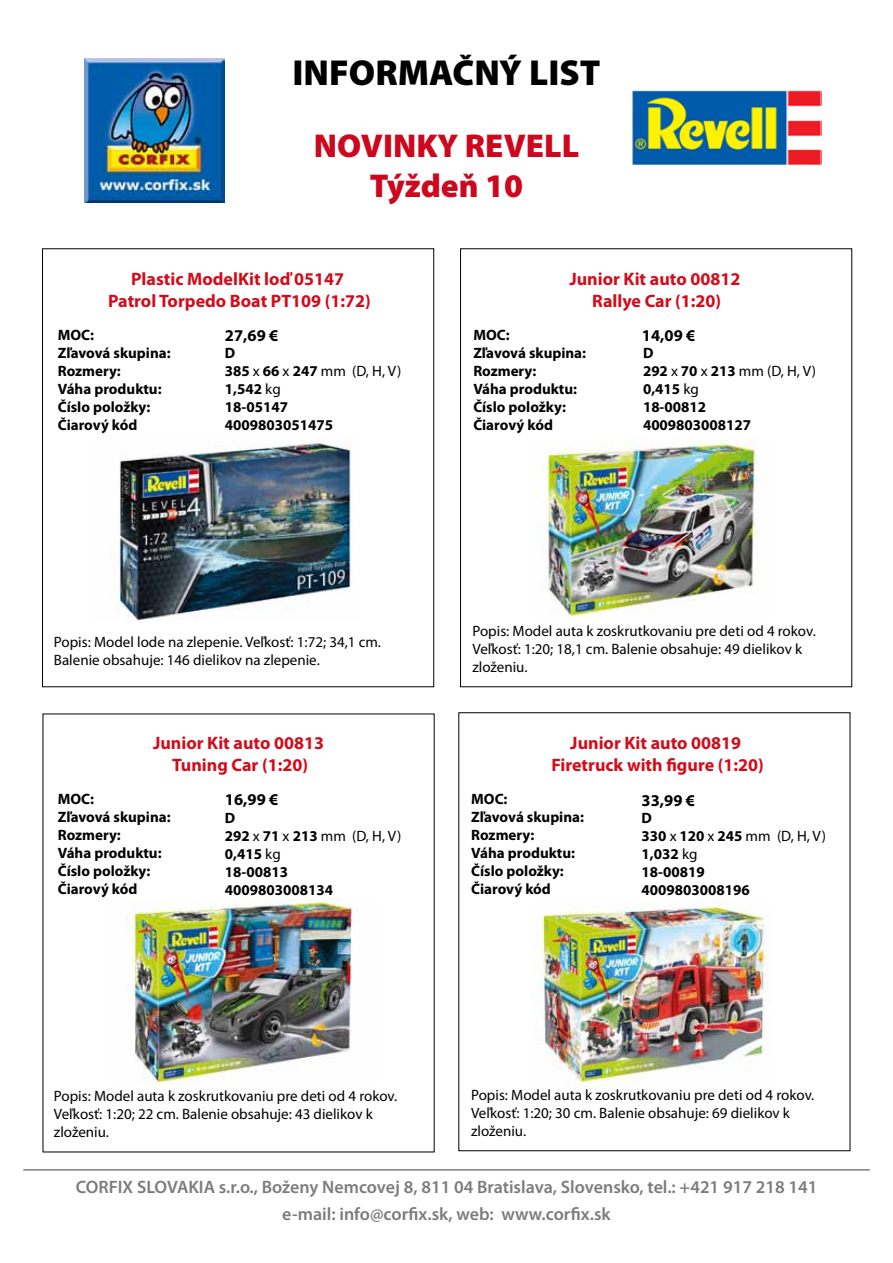
<style>
.page{position:relative;width:893px;height:1263px;background:#fff}
.page>*{position:absolute;margin:0;border:0;box-sizing:border-box;transform-origin:0 0}
.t1{font:900 36.3px "Myriad Pro";color:#000}
.t2{font:900 33.15px/39.8px "Myriad Pro";color:#cd071e;text-align:center}
.t3{font:700 18px/21.6px "Myriad Pro";color:#d10d1c;text-align:center}
.t4{font:600 18px/27px "Myriad Pro";color:#7b7c7e;text-align:center}
.t5{font:700 16.5px "Myriad Pro";color:#000}
.t6{font:700 15px/18px "Myriad Pro";color:#000}
.t7{font:15px/18px "Myriad Pro";color:#000}
.s1{font-weight:400}
</style>
<div class="page">
<img style="left:632px;top:90px;width:190px;height:75px">
<img style="left:111px;top:438px;width:241px;height:183px">
<img style="left:535px;top:440px;width:223px;height:177px">
<img style="left:125px;top:900px;width:227px;height:183px">
<img style="left:538px;top:900px;width:234px;height:186px">
<hr style="left:23px;top:1169px;width:847px;height:1px;background:#7b7c7e">
<img style="left:85px;top:58px;width:140px;height:145px">
<h1 class="t1" style="left:293px;top:52px;width:309px">INFORMAČNÝ LIST</h1>
<h2 class="t2" style="left:314px;top:126px;width:267px">NOVINKY REVELL<br>Týždeň 10</h2>
<p class="t3" style="left:108px;top:268px;width:264px">Plastic ModelKit loď 05147<br>Patrol Torpedo Boat PT109 (1:72)</p>
<p class="t3" style="left:569px;top:268px;width:172px">Junior Kit auto 00812<br>Rallye Car (1:20)</p>
<p class="t6" style="left:58px;top:325px;width:114px">MOC:<br>Zľavová skupina:<br>Rozmery:<br>Váha produktu:<br>Číslo položky:<br>Čiarový kód</p>
<p class="t6" style="left:473px;top:325px;width:114px">MOC:<br>Zľavová skupina:<br>Rozmery:<br>Váha produktu:<br>Číslo položky:<br>Čiarový kód</p>
<p class="t5" style="left:225px;top:325px;width:55px">27,69 €</p>
<p class="t5" style="left:642px;top:325px;width:55px">14,09 €</p>
<p class="t6" style="left:225px;top:344px;width:178px">D<br>385 <span class="s1">x</span> 66 <span class="s1">x</span> 247 <span class="s1">mm (D, H, V)<br></span>1,542 <span class="s1">kg<br></span>18-05147<br>4009803051475</p>
<p class="t6" style="left:643px;top:344px;width:175px">D<br>292 <span class="s1">x</span> 70 <span class="s1">x</span> 213 <span class="s1">mm (D, H, V)<br></span>0,415 <span class="s1">kg<br></span>18-00812<br>4009803008127</p>
<p class="t7" style="left:54px;top:633px;width:329px">Popis: Model lode na zlepenie. Veľkosť: 1:72; 34,1 cm.<br>Balenie obsahuje: 146 dielikov na zlepenie.</p>
<p class="t7" style="left:472px;top:621px;width:345px">Popis: Model auta k zoskrutkovaniu pre deti od 4 rokov.<br>Veľkosť: 1:20; 18,1 cm. Balenie obsahuje: 49 dielikov k zloženiu.</p>
<p class="t3" style="left:153px;top:732px;width:172px">Junior Kit auto 00813<br>Tuning Car (1:20)</p>
<p class="t3" style="left:551px;top:732px;width:214px">Junior Kit auto 00819<br>Firetruck with figure (1:20)</p>
<p class="t6" style="left:58px;top:789px;width:114px">MOC:<br>Zľavová skupina:<br>Rozmery:<br>Váha produktu:<br>Číslo položky:<br>Čiarový kód</p>
<p class="t6" style="left:471px;top:789px;width:114px">MOC:<br>Zľavová skupina:<br>Rozmery:<br>Váha produktu:<br>Číslo položky:<br>Čiarový kód</p>
<p class="t5" style="left:225px;top:788px;width:55px">16,99 €</p>
<p class="t5" style="left:642px;top:789px;width:55px">33,99 €</p>
<p class="t6" style="left:225px;top:808px;width:178px">D<br>292 <span class="s1">x</span> 71 <span class="s1">x</span> 213 <span class="s1">mm (D, H, V)<br></span>0,415 <span class="s1">kg<br></span>18-00813<br>4009803008134</p>
<p class="t6" style="left:642px;top:808px;width:186px">D<br>330 <span class="s1">x</span> 120 <span class="s1">x</span> 245 <span class="s1">mm (D, H, V)<br></span>1,032 <span class="s1">kg<br></span>18-00819<br>4009803008196</p>
<p class="t7" style="left:54px;top:1086px;width:345px">Popis: Model auta k zoskrutkovaniu pre deti od 4 rokov.<br>Veľkosť: 1:20; 22 cm. Balenie obsahuje: 43 dielikov k zloženiu.</p>
<p class="t7" style="left:471px;top:1086px;width:345px">Popis: Model auta k zoskrutkovaniu pre deti od 4 rokov.<br>Veľkosť: 1:20; 30 cm. Balenie obsahuje: 69 dielikov k zloženiu.</p>
<p class="t4" style="left:76px;top:1173px;width:743px">CORFIX SLOVAKIA s.r.o., Boženy Nemcovej 8, 811 04 Bratislava, Slovensko, tel.: +421 917 218 141 e-mail: info@corfix.sk, web: www.corfix.sk</p>
</div>
